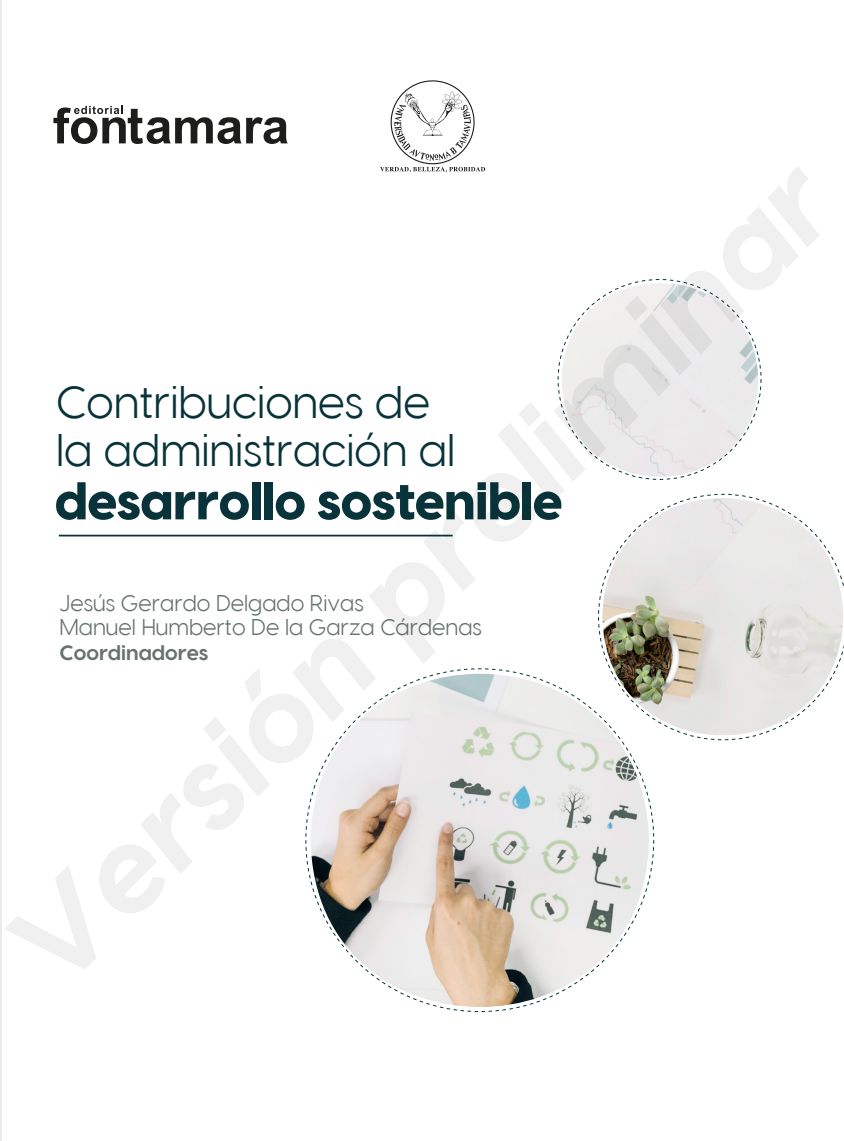
<style>
.page{position:relative;width:844px;height:1141px;background:#fff}
.page>*{position:absolute;margin:0;border:0;box-sizing:border-box;transform-origin:0 0}
.t1{font:800 52.5px "Visby";letter-spacing:-.02em;color:#09333a}
.t2{font:45.5px/47.6px "Visby";color:#09333a}
.t3{font:22.75px/24.5px "Visby";color:#677271}
.t4{font:700 21px "Visby";color:#677271}
</style>
<div class="page">
<hr style="left:0;top:0;width:1px;height:1141px;background:#eaeae8">
<svg style="left:380px;top:80px;width:105px;height:92px"></svg>
<svg style="left:53px;top:106px;width:234px;height:38px"></svg>
<img style="left:310px;top:283px;width:452px;height:729px">
<hr style="left:59px;top:535px;width:393px;height:1px;background:#09333a">
<svg style="left:598px;top:494px;width:245px;height:246px"></svg>
<p class="t2" style="left:56px;top:378px;width:400px">Contribuciones de la administración al</p>
<p class="t1" style="left:55px;top:467px;width:508px">desarrollo sostenible</p>
<p class="t3" style="left:59px;top:590px;width:424px">Jesús Gerardo Delgado Rivas<br>Manuel Humberto De la Garza Cárdenas</p>
<p class="t4" style="left:59px;top:639px;width:150px">Coordinadores</p>
</div>
